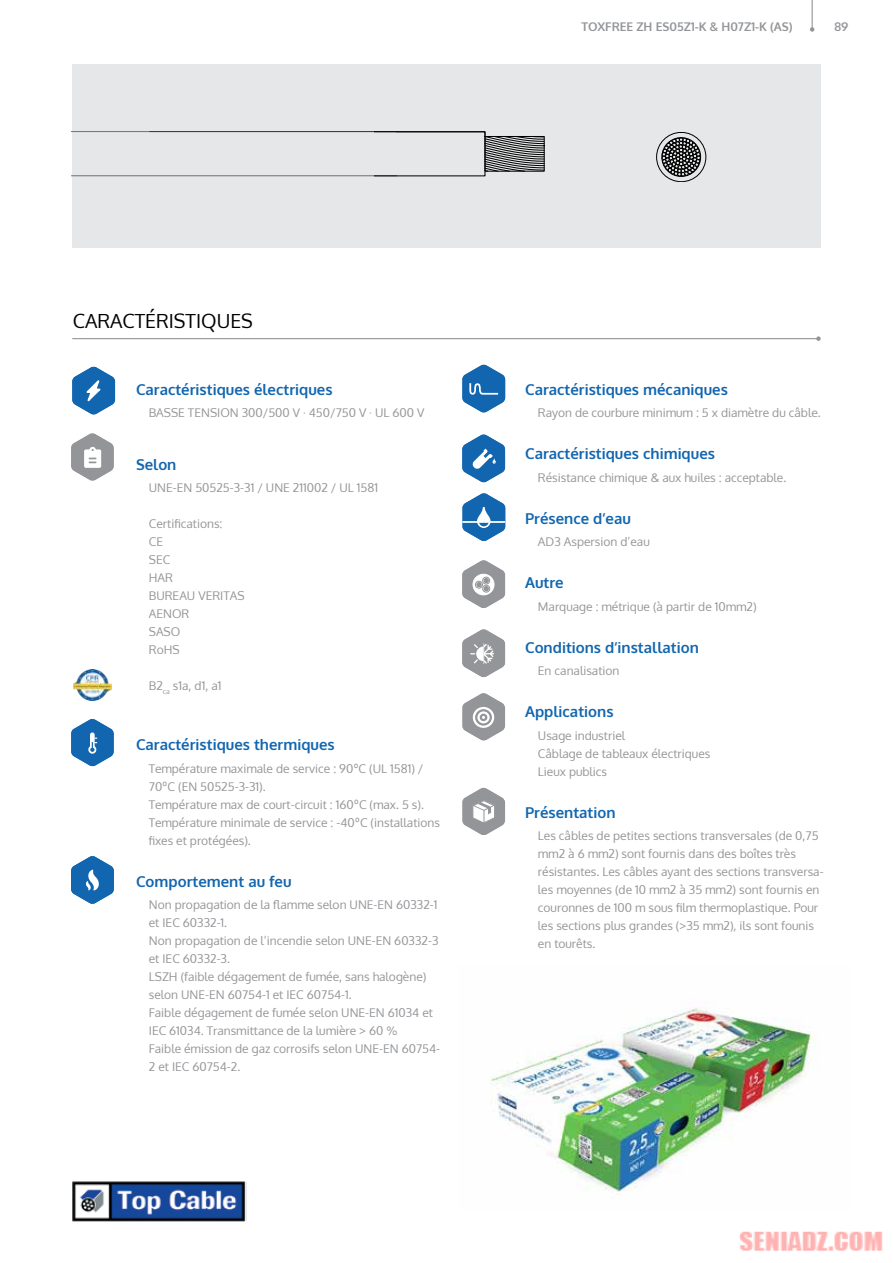
<style>
.page{position:relative;width:893px;height:1263px;background:#fff}
.page>*{position:absolute;margin:0;border:0;box-sizing:border-box;transform-origin:0 0}
.t1{font:19.5px "Oxygen";color:#000}
.t2{font:700 15px "Oxygen";color:#1266af}
.t3{font:12px/18px "Oxygen";color:#939598}
.t4{font:700 12px "Oxygen";color:#939598}
</style>
<div class="page">
<div style="left:72px;top:64px;width:749px;height:184px;background:#e6e7e8"></div>
<svg style="left:810px;top:0;width:4px;height:32px"></svg>
<img style="left:71px;top:131px;width:812px;height:1120px">
<p class="t4" style="left:581px;top:18px;width:213px">TOXFREE ZH ES05Z1-K &amp; H07Z1-K (AS)</p>
<p class="t4" style="left:834px;top:18px;width:15px">89</p>
<h1 class="t1" style="left:73px;top:308px;width:182px">CARACTÉRISTIQUES</h1>
<p class="t2" style="left:136px;top:379px;width:198px">Caractéristiques électriques</p>
<p class="t3" style="left:149px;top:403px;width:277px">BASSE TENSION 300/500 V · 450/750 V · UL 600 V</p>
<p class="t2" style="left:136px;top:454px;width:42px">Selon</p>
<p class="t3" style="left:149px;top:478px;width:231px">UNE-EN 50525-3-31 / UNE 211002 / UL 1581</p>
<p class="t3" style="left:149px;top:514px;width:97px">Certifications:<br>CE<br>SEC<br>HAR<br>BUREAU VERITAS<br>AENOR<br>SASO<br>RoHS</p>
<p class="t3" style="left:149px;top:676px;width:74px">B2<sub>ca</sub> s1a, d1, a1</p>
<p class="t2" style="left:136px;top:735px;width:200px">Caractéristiques thermiques</p>
<p class="t3" style="left:149px;top:759px;width:293px">Température maximale de service : 90ºC (UL 1581) / 70ºC (EN 50525-3-31).<br>Température max de court-circuit : 160ºC (max. 5 s).<br>Température minimale de service : -40ºC (installations fixes et protégées).</p>
<p class="t2" style="left:136px;top:871px;width:157px">Comportement au feu</p>
<p class="t3" style="left:149px;top:895px;width:293px">Non propagation de la flamme selon UNE-EN 60332-1 et IEC 60332-1.<br>Non propagation de l’incendie selon UNE-EN 60332-3 et IEC 60332-3.<br>LSZH (faible dégagement de fumée, sans halogène) selon UNE-EN 60754-1 et IEC 60754-1.<br>Faible dégagement de fumée selon UNE-EN 61034 et IEC 61034. Transmittance de la lumière &gt; 60 %<br>Faible émission de gaz corrosifs selon UNE-EN 60754- 2 et IEC 60754-2.</p>
<p class="t2" style="left:525px;top:379px;width:204px">Caractéristiques mécaniques</p>
<p class="t3" style="left:538px;top:403px;width:284px">Rayon de courbure minimum : 5 x diamètre du câble.</p>
<p class="t2" style="left:525px;top:444px;width:191px">Caractéristiques chimiques</p>
<p class="t3" style="left:538px;top:468px;width:250px">Résistance chimique &amp; aux huiles : acceptable.</p>
<p class="t2" style="left:525px;top:508px;width:107px">Présence d’eau</p>
<p class="t3" style="left:538px;top:532px;width:113px">AD3 Aspersion d’eau</p>
<p class="t2" style="left:525px;top:573px;width:40px">Autre</p>
<p class="t3" style="left:538px;top:597px;width:220px">Marquage : métrique (à partir de 10mm2)</p>
<p class="t2" style="left:525px;top:637px;width:175px">Conditions d’installation</p>
<p class="t3" style="left:538px;top:661px;width:83px">En canalisation</p>
<p class="t2" style="left:525px;top:702px;width:90px">Applications</p>
<p class="t3" style="left:538px;top:726px;width:174px">Usage industriel<br>Câblage de tableaux électriques<br>Lieux publics</p>
<p class="t2" style="left:525px;top:802px;width:92px">Présentation</p>
<p class="t3" style="left:538px;top:826px;width:287px">Les câbles de petites sections transversales (de 0,75 mm2 à 6 mm2) sont fournis dans des boîtes très résistantes. Les câbles ayant des sections transversa&shy;les moyennes (de 10 mm2 à 35 mm2) sont fournis en couronnes de 100 m sous film thermoplastique. Pour les sections plus grandes (&gt;35 mm2), ils sont founis en tourêts.</p>
</div>
